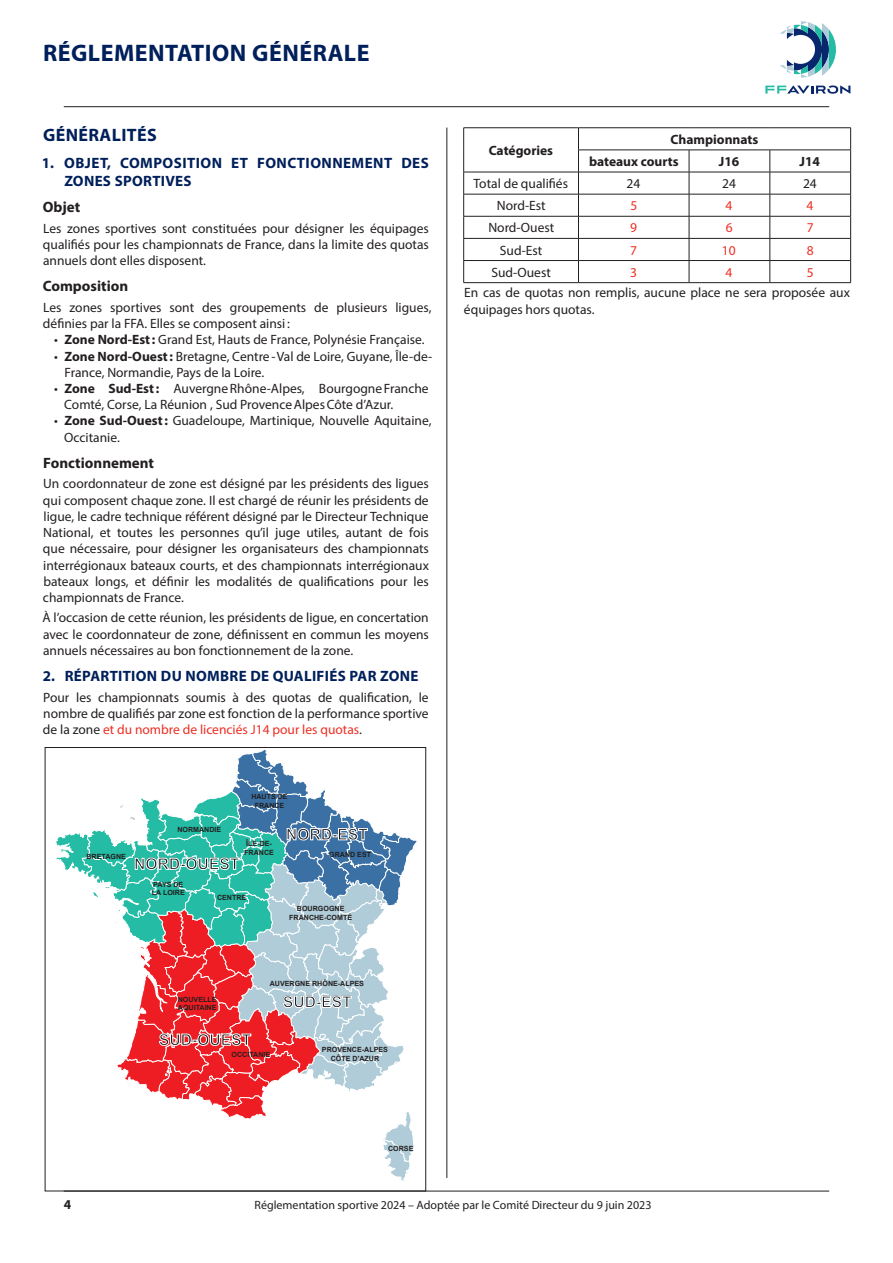
<style>
.page{position:relative;width:893px;height:1263px;background:#fff}
.page>*{position:absolute;margin:0;border:0;box-sizing:border-box;transform-origin:0 0}
.Titre{font:700 24px "Myriad Pro";letter-spacing:.02em;color:#00205b}
.t1{font:700 18px "Myriad Pro";letter-spacing:.02em;color:#00205b}
.t2{font:700 15.6px "Arial";color:#231f20}
.t3{font:700 15px/18px "Myriad Pro";letter-spacing:.02em;color:#00205b}
.titre_3{font:700 15px "Myriad Pro";color:#231f20}
.t4{font:13.5px/16.2px "Myriad Pro";color:#231f20}
.t5{font:700 13.5px "Myriad Pro";color:#231f20}
.t6{font:13.5px "Myriad Pro";color:#ee2e22}
.t7{font:12px "Myriad Pro";color:#231f20}
.t8{font:700 7.05px/8.6px "Arial";color:#231f20;text-align:center}
.s1{font-weight:700}
.s2{color:#ee2e22}
</style>
<div class="page">
<svg style="left:780px;top:21px;width:56px;height:57px"></svg>
<svg style="left:765px;top:86px;width:85px;height:8px"></svg>
<hr style="left:64px;top:1191px;width:765px;height:1px;background:#231f20">
<hr style="left:446px;top:128px;width:1px;height:1050px;background:#231f20">
<hr style="left:64px;top:106px;width:765px;height:1px;background:#231f20">
<hr style="left:463px;top:127px;width:115px;height:1px;background:#231f20">
<hr style="left:578px;top:127px;width:111px;height:1px;background:#231f20">
<hr style="left:689px;top:127px;width:81px;height:1px;background:#231f20">
<hr style="left:770px;top:127px;width:81px;height:1px;background:#231f20">
<hr style="left:578px;top:150px;width:111px;height:1px;background:#231f20">
<hr style="left:689px;top:150px;width:81px;height:1px;background:#231f20">
<hr style="left:770px;top:150px;width:81px;height:1px;background:#231f20">
<hr style="left:463px;top:172px;width:115px;height:1px;background:#231f20">
<hr style="left:578px;top:172px;width:111px;height:1px;background:#231f20">
<hr style="left:689px;top:172px;width:81px;height:1px;background:#231f20">
<hr style="left:770px;top:172px;width:81px;height:1px;background:#231f20">
<hr style="left:463px;top:194px;width:115px;height:1px;background:#231f20">
<hr style="left:578px;top:194px;width:111px;height:1px;background:#231f20">
<hr style="left:689px;top:194px;width:81px;height:1px;background:#231f20">
<hr style="left:770px;top:194px;width:81px;height:1px;background:#231f20">
<hr style="left:463px;top:216px;width:115px;height:1px;background:#231f20">
<hr style="left:578px;top:216px;width:111px;height:1px;background:#231f20">
<hr style="left:689px;top:216px;width:81px;height:1px;background:#231f20">
<hr style="left:770px;top:216px;width:81px;height:1px;background:#231f20">
<hr style="left:463px;top:238px;width:115px;height:1px;background:#231f20">
<hr style="left:578px;top:238px;width:111px;height:1px;background:#231f20">
<hr style="left:689px;top:238px;width:81px;height:1px;background:#231f20">
<hr style="left:770px;top:238px;width:81px;height:1px;background:#231f20">
<hr style="left:463px;top:260px;width:115px;height:1px;background:#231f20">
<svg style="left:463px;top:128px;width:1px;height:154px"></svg>
<hr style="left:578px;top:260px;width:111px;height:1px;background:#231f20">
<svg style="left:578px;top:128px;width:1px;height:154px"></svg>
<hr style="left:689px;top:260px;width:81px;height:1px;background:#231f20">
<svg style="left:689px;top:150px;width:1px;height:132px"></svg>
<hr style="left:770px;top:260px;width:81px;height:1px;background:#231f20">
<svg style="left:770px;top:150px;width:1px;height:132px"></svg>
<svg style="left:850px;top:128px;width:1px;height:154px"></svg>
<hr style="left:463px;top:282px;width:115px;height:1px;background:#231f20">
<hr style="left:578px;top:282px;width:111px;height:1px;background:#231f20">
<hr style="left:689px;top:282px;width:81px;height:1px;background:#231f20">
<hr style="left:770px;top:282px;width:81px;height:1px;background:#231f20">
<svg style="left:55px;top:749px;width:362px;height:432px"></svg>
<p class="Titre" style="left:43px;top:37px;width:328px">RÉGLEMENTATION GÉNÉRALE</p>
<p class="t1" style="left:43px;top:123px;width:115px">GÉNÉRALITÉS</p>
<p class="t3" style="left:64px;top:153px;width:366px;text-indent:-23px">1. OBJET, COMPOSITION ET FONCTIONNEMENT DES<br>ZONES SPORTIVES</p>
<p class="titre_3" style="left:43px;top:197px;width:39px">Objet</p>
<p class="t4" style="left:43px;top:220px;width:387px;text-align:justify">Les zones sportives sont constituées pour désigner les équipages qualifiés pour les championnats de France, dans la limite des quotas annuels dont elles disposent.</p>
<p class="titre_3" style="left:43px;top:277px;width:87px">Composition</p>
<p class="t4" style="left:43px;top:299px;width:390px">Les zones sportives sont des groupements de plusieurs ligues, définies par la FFA. Elles se composent ainsi :</p>
<p class="t4" style="left:54px;top:331px;width:372px">• <span class="s1">Zone Nord-Est:</span> Grand Est, Hauts de France, Polynésie Française.</p>
<p class="t4" style="left:65px;top:348px;width:369px;text-indent:-10px">• <span class="s1">Zone Nord-Ouest:</span> Bretagne, Centre-Val de Loire, Guyane, Île-de-<br>France, Normandie, Pays de la Loire.</p>
<p class="t4" style="left:64px;top:380px;width:366px;text-indent:-10px">• <span class="s1">Zone Sud-Est:</span> AuvergneRhône-Alpes, BourgogneFranche<br>Comté, Corse, La Réunion , Sud ProvenceAlpesCôte d’Azur.</p>
<p class="t4" style="left:64px;top:412px;width:369px;text-indent:-10px">• <span class="s1">Zone Sud-Ouest:</span> Guadeloupe, Martinique, Nouvelle Aquitaine,<br>Occitanie.</p>
<p class="titre_3" style="left:43px;top:453px;width:112px">Fonctionnement</p>
<p class="t4" style="left:43px;top:476px;width:387px;text-align:justify">Un coordonnateur de zone est désigné par les présidents des ligues qui composent chaque zone. Il est chargé de réunir les présidents de ligue, le cadre technique référent désigné par le Directeur Technique National, et toutes les personnes qu’il juge utiles, autant de fois que nécessaire, pour désigner les organisateurs des championnats interrégionaux bateaux courts, et des championnats interrégionaux bateaux longs, et définir les modalités de qualifications pour les championnats de France.</p>
<p class="t4" style="left:43px;top:609px;width:388px;text-align:justify">À l’occasion de cette réunion, les présidents de ligue, en concertation avec le coordonnateur de zone, définissent en commun les moyens annuels nécessaires au bon fonctionnement de la zone.</p>
<p class="t3" style="left:43px;top:667px;width:377px">2. RÉPARTITION DU NOMBRE DE QUALIFIÉS PAR ZONE</p>
<p class="t4" style="left:43px;top:689px;width:387px;text-align:justify">Pour les championnats soumis à des quotas de qualification, le nombre de qualifiés par zone est fonction de la performance sportive de la zone <span class="s2">et du nombre de licenciés J14 pour les quotas</span>.</p>
<p class="t8" style="left:86px;top:853px;width:41px">BRETAGNE</p>
<p class="t8" style="left:251px;top:792px;width:38px">HAUTS DE<br>FRANCE</p>
<p class="t8" style="left:177px;top:826px;width:45px">NORMANDIE</p>
<p class="t8" style="left:244px;top:840px;width:31px;text-align:left">ÎLE-DE-<br>FRANCE</p>
<p class="t2" style="left:134px;top:853px;width:107px">NORD-OUEST</p>
<p class="t8" style="left:152px;top:880px;width:34px;text-align:left">PAYS DE<br>LA LOIRE</p>
<p class="t8" style="left:217px;top:894px;width:31px">CENTRE</p>
<p class="t2" style="left:286px;top:824px;width:83px">NORD-EST</p>
<p class="t8" style="left:329px;top:851px;width:43px">GRAND EST</p>
<p class="t8" style="left:289px;top:905px;width:64px">BOURGOGNE<br>FRANCHE-COMTÉ</p>
<p class="t8" style="left:178px;top:995px;width:40px;text-align:left">NOUVELLE<br>AQUITAINE</p>
<p class="t8" style="left:270px;top:979px;width:96px">AUVERGNE RHÔNE-ALPES</p>
<p class="t2" style="left:283px;top:991px;width:70px">SUD-EST</p>
<p class="t2" style="left:159px;top:1029px;width:94px">SUD-OUEST</p>
<p class="t8" style="left:232px;top:1050px;width:40px">OCCITANIE</p>
<p class="t8" style="left:322px;top:1046px;width:68px">PROVENCE-ALPES<br>CÔTE D'AZUR</p>
<p class="t5" style="left:489px;top:142px;width:66px">Catégories</p>
<p class="t5" style="left:670px;top:131px;width:89px">Championnats</p>
<p class="t5" style="left:589px;top:153px;width:91px">bateaux courts</p>
<p class="t5" style="left:719px;top:153px;width:22px">J16</p>
<p class="t5" style="left:800px;top:153px;width:22px">J14</p>
<p class="t4" style="left:473px;top:175px;width:96px">Total de qualifiés</p>
<p class="t4" style="left:626px;top:175px;width:15px">24</p>
<p class="t4" style="left:722px;top:175px;width:15px">24</p>
<p class="t4" style="left:803px;top:175px;width:15px">24</p>
<p class="t4" style="left:497px;top:197px;width:50px">Nord-Est</p>
<p class="t6" style="left:630px;top:197px;width:8px">5</p>
<p class="t6" style="left:725px;top:197px;width:8px">4</p>
<p class="t6" style="left:806px;top:197px;width:8px">4</p>
<p class="t4" style="left:488px;top:220px;width:67px">Nord-Ouest</p>
<p class="t6" style="left:630px;top:220px;width:8px">9</p>
<p class="t6" style="left:726px;top:220px;width:8px">6</p>
<p class="t6" style="left:807px;top:220px;width:8px">7</p>
<p class="t4" style="left:500px;top:242px;width:44px">Sud-Est</p>
<p class="t6" style="left:630px;top:242px;width:8px">7</p>
<p class="t6" style="left:722px;top:242px;width:15px">10</p>
<p class="t6" style="left:807px;top:242px;width:8px">8</p>
<p class="t4" style="left:491px;top:264px;width:61px">Sud-Ouest</p>
<p class="t6" style="left:630px;top:264px;width:8px">3</p>
<p class="t6" style="left:725px;top:264px;width:8px">4</p>
<p class="t6" style="left:807px;top:264px;width:8px">5</p>
<p class="t4" style="left:464px;top:284px;width:387px">En cas de quotas non remplis, aucune place ne sera proposée aux équipages hors quotas.</p>
<p class="t8" style="left:388px;top:1145px;width:27px">CORSE</p>
<p class="t5" style="left:64px;top:1196px;width:9px">4</p>
<p class="t7" style="left:255px;top:1197px;width:398px">Réglementation sportive 2024 – Adoptée par le Comité Directeur du 9 juin 2023</p>
</div>
